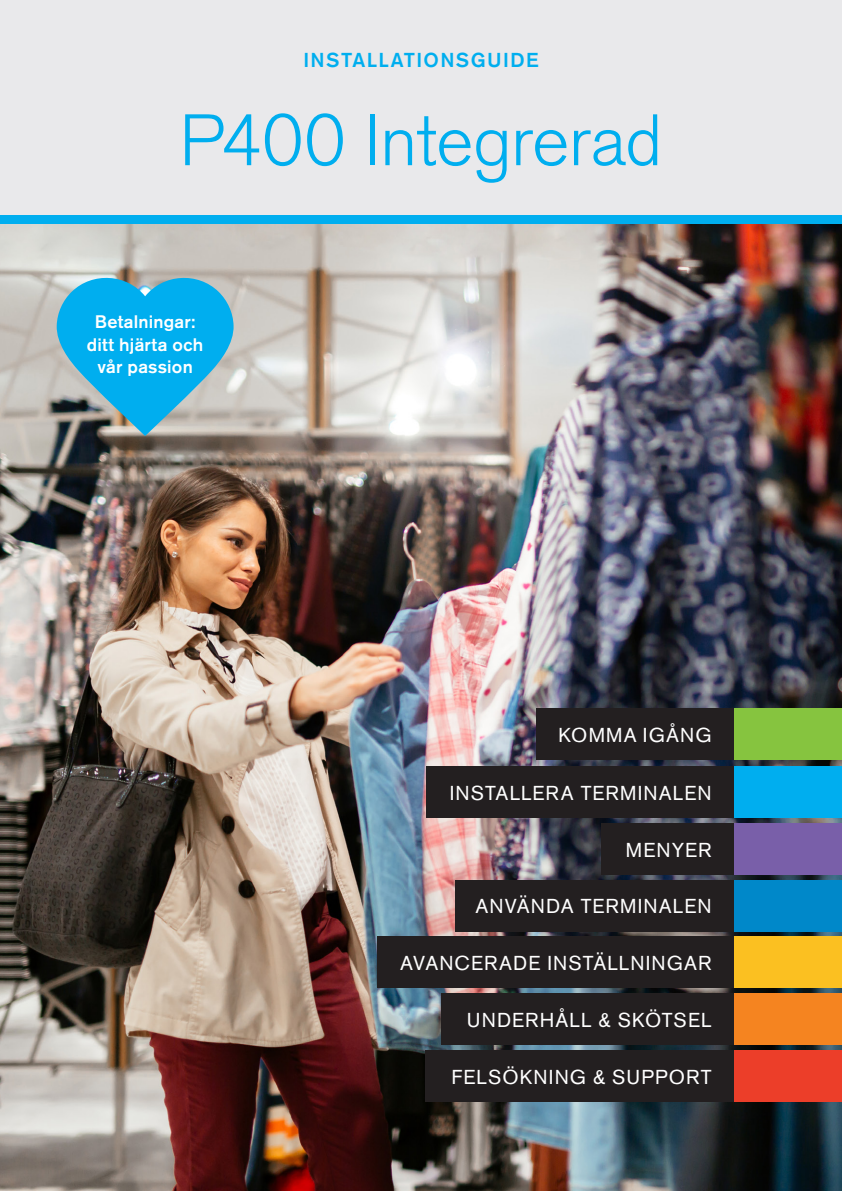
<style>
.page{position:relative;width:842px;height:1191px;background:#fff}
.page>*{position:absolute;margin:0;border:0;box-sizing:border-box;transform-origin:0 0}
.t1{font:300 72px "Akzidenz Grotesk Pro";letter-spacing:-.015em;color:#00aeef}
.t2{font:20px "Akzidenz Grotesk Pro";letter-spacing:.055em;color:#fff}
.t3{font:500 20px "Akzidenz Grotesk Pro";letter-spacing:.07em;color:#00aeef}
.t4{font:500 18px/22px "Akzidenz Grotesk Pro";letter-spacing:.01em;color:#fff;text-align:center}
</style>
<div class="page">
<img style="left:0;top:224px;width:842px;height:967px">
<div style="left:0;top:0;width:842px;height:215px;background:#e9e9eb"></div>
<div style="left:0;top:215px;width:842px;height:9px;background:#00aeef"></div>
<svg style="left:56px;top:271px;width:178px;height:165px;background:#40add4"></svg>
<div style="left:427px;top:766px;width:309px;height:52px;background:#231f20"></div>
<div style="left:601px;top:823px;width:133px;height:51px;background:#231f20"></div>
<div style="left:378px;top:937px;width:358px;height:51px;background:#231f20"></div>
<div style="left:734px;top:766px;width:108px;height:52px;background:#00aeef"></div>
<div style="left:734px;top:937px;width:108px;height:51px;background:#fbc021"></div>
<div style="left:536px;top:709px;width:198px;height:51px;background:#231f20"></div>
<div style="left:734px;top:709px;width:108px;height:51px;background:#86c43f"></div>
<div style="left:455px;top:880px;width:281px;height:51px;background:#231f20"></div>
<div style="left:734px;top:880px;width:108px;height:51px;background:#0088c9"></div>
<div style="left:441px;top:993px;width:295px;height:51px;background:#231f20"></div>
<div style="left:425px;top:1050px;width:309px;height:51px;background:#231f20"></div>
<div style="left:734px;top:993px;width:108px;height:51px;background:#f58420"></div>
<div style="left:734px;top:1050px;width:108px;height:51px;background:#ec3e29"></div>
<div style="left:734px;top:823px;width:108px;height:51px;background:#795fa9"></div>
<p class="t3" style="left:303px;top:47px;width:237px">INSTALLATIONSGUIDE</p>
<p class="t1" style="left:179px;top:93px;width:485px">P400 Integrerad</p>
<p class="t4" style="left:95px;top:310px;width:102px">Betalningar:</p>
<p class="t4" style="left:87px;top:333px;width:118px">ditt hjärta och vår passion</p>
<p class="t2" style="left:558px;top:722px;width:155px">KOMMA IGÅNG</p>
<p class="t2" style="left:450px;top:780px;width:263px">INSTALLERA TERMINALEN</p>
<p class="t2" style="left:626px;top:836px;width:87px">MENYER</p>
<p class="t2" style="left:475px;top:893px;width:238px">ANVÄNDA TERMINALEN</p>
<p class="t2" style="left:400px;top:950px;width:313px">AVANCERADE INSTÄLLNINGAR</p>
<p class="t2" style="left:467px;top:1006px;width:246px">UNDERHÅLL &amp; SKÖTSEL</p>
<p class="t2" style="left:452px;top:1063px;width:261px">FELSÖKNING &amp; SUPPORT</p>
</div>
